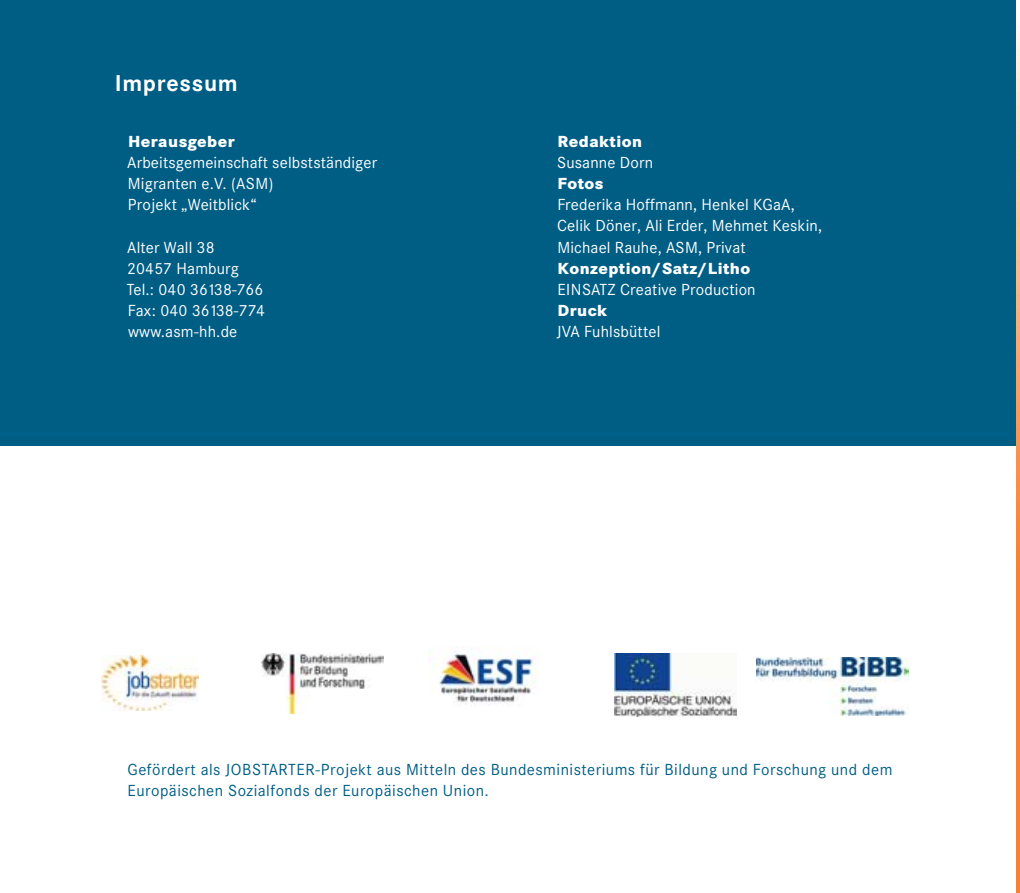
<style>
.page{position:relative;width:1020px;height:893px;background:#fff}
.page>*{position:absolute;margin:0;border:0;box-sizing:border-box;transform-origin:0 0}
.t1{font:700 22.5px "Corporate SBQ";letter-spacing:.03em;color:#fff}
.t2{font:15.75px/21px "Corporate SBQ";letter-spacing:.01em;color:#fff}
.t3{font:15.75px/21px "Corporate SBQ";letter-spacing:.03em;color:#005e85}
.t4{font:800 15.75px "Corporate SBQ";letter-spacing:.03em;color:#fff}
</style>
<div class="page">
<div style="left:0;top:0;width:1020px;height:892px;background:#005e85"></div>
<div style="left:0;top:446px;width:1020px;height:446px;background:#fff"></div>
<img style="left:757px;top:657px;width:152px;height:58px">
<img style="left:262px;top:653px;width:121px;height:61px">
<img style="left:615px;top:653px;width:122px;height:63px">
<img style="left:101px;top:655px;width:97px;height:55px">
<img style="left:435px;top:646px;width:102px;height:60px">
<svg style="left:1016px;top:0;width:4px;height:892px;background:#f8a56b"></svg>
<h1 class="t1" style="left:115px;top:75px;width:125px">Impressum</h1>
<p class="t4" style="left:128px;top:136px;width:108px">Herausgeber</p>
<p class="t2" style="left:127px;top:154px;width:252px">Arbeitsgemeinschaft selbstständiger<br>Migranten e.V. (ASM)<br>Projekt „Weitblick“</p>
<p class="t2" style="left:127px;top:238px;width:140px">Alter Wall 38<br>20457 Hamburg<br>Tel.: 040 36138-766<br>Fax: 040 36138-774 www.asm-hh.de</p>
<p class="t4" style="left:558px;top:136px;width:86px">Redaktion</p>
<p class="t2" style="left:557px;top:154px;width:98px">Susanne Dorn</p>
<p class="t4" style="left:558px;top:178px;width:47px">Fotos</p>
<p class="t2" style="left:557px;top:196px;width:266px">Frederika Hoffmann, Henkel KGaA,<br>Celik Döner, Ali Erder, Mehmet Keskin,<br>Michael Rauhe, ASM, Privat</p>
<p class="t4" style="left:558px;top:262px;width:194px">Konzeption/Satz/Litho</p>
<p class="t2" style="left:557px;top:280px;width:200px">EINSATZ Creative Production</p>
<p class="t4" style="left:558px;top:304px;width:51px">Druck</p>
<p class="t2" style="left:557px;top:322px;width:105px">JVA Fuhlsbüttel</p>
<p class="t3" style="left:128px;top:760px;width:766px">Gefördert als JOBSTARTER-Projekt aus Mitteln des Bundesministeriums für Bildung und Forschung und dem<br>Europäischen Sozialfonds der Europäischen Union.</p>
</div>
